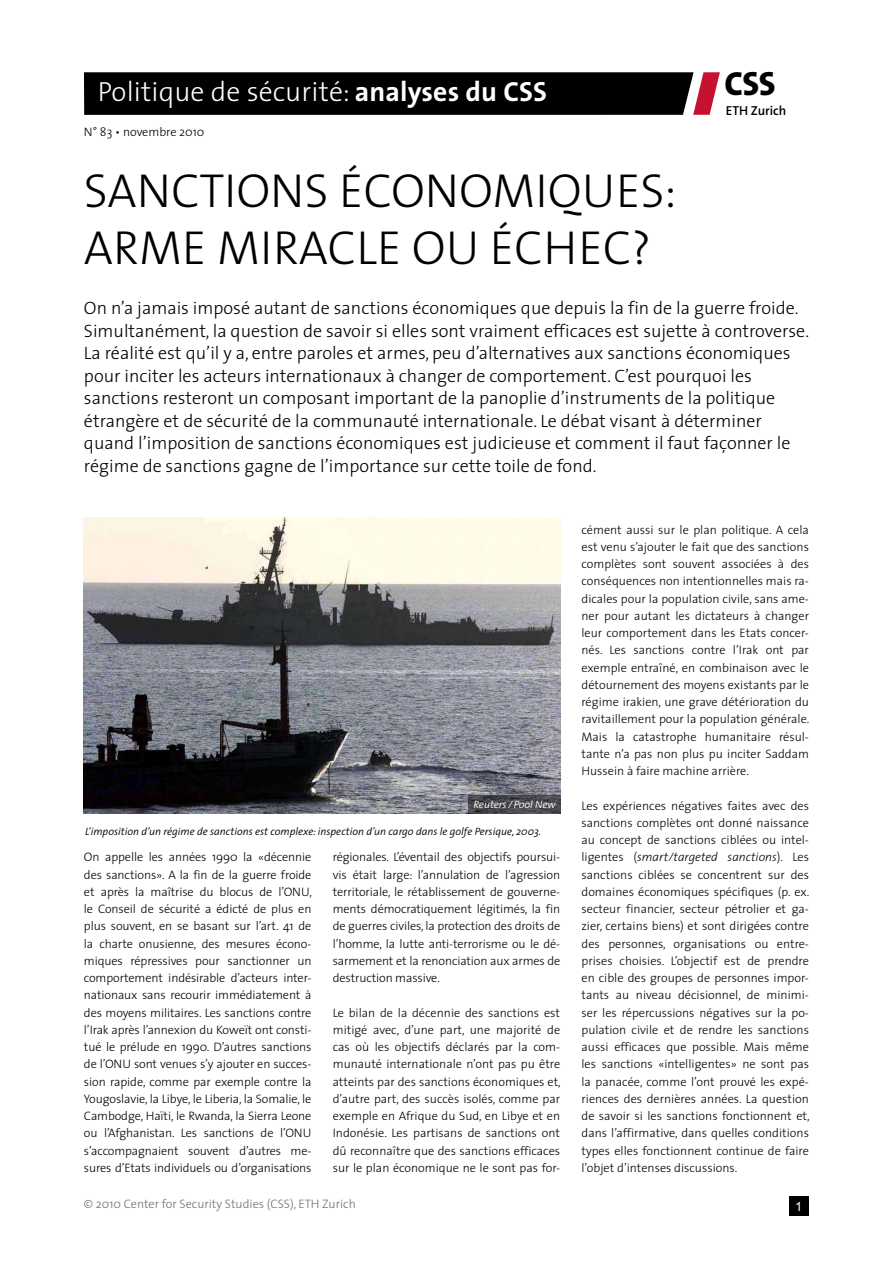
<style>
.page{position:relative;width:893px;height:1263px;background:#fff}
.page>*{position:absolute;margin:0;border:0;box-sizing:border-box;transform-origin:0 0}
._1_Haupttitel{font:300 48px/57px "The Sans";color:#000}
.t1{font:800 33.75px "The Sans";color:#000}
.t2{font:300 27.75px "The Sans";letter-spacing:.005em;color:#fff}
._2_lead{font:300 18px/22.5px "The Sans";color:#000}
.t3{font:600 13.05px "The Sans";color:#000}
.t4{font:12.75px "Arial";color:#fff}
._4_Text{font:300 12.3px/17.2px "The Sans";color:#000;text-align:justify}
.t5{font:300 12.3px "The Sans";color:#6d6e71}
._3_Bildlegende{font:italic 300 10.65px "The Sans";color:#000}
._3_Bildlegende-2{font:italic 300 10.65px "The Sans";color:#fff}
.s1{font-weight:700}
.s2{font-style:italic}
</style>
<div class="page">
<svg style="left:84px;top:72px;width:636px;height:43px;background:#0c0809"></svg>
<div style="left:789px;top:1196px;width:20px;height:20px;background:#000"></div>
<img style="left:84px;top:518px;width:476px;height:296px">
<svg style="left:468px;top:794px;width:92px;height:19px;background:#4a4a50"></svg>
<p class="t2" style="left:98px;top:69px;width:451px">Politique de sécurité: <span class="s1">analyses du CSS</span></p>
<p class="t1" style="left:724px;top:55px;width:53px">CSS</p>
<p class="t3" style="left:726px;top:99px;width:62px">ETH Zurich</p>
<p class="_4_Text" style="left:84px;top:123px;width:122px">N° 83 • novembre 2010</p>
<p class="_1_Haupttitel" style="left:84px;top:160px;width:594px">SANCTIONS ÉCONOMIQUES:<br>ARME MIRACLE OU ÉCHEC?</p>
<p class="_2_lead" style="left:84px;top:296px;width:727px">On n’a jamais imposé autant de sanctions économiques que depuis la fin de la guerre froide.<br>Simultanément, la question de savoir si elles sont vraiment efficaces est sujette à controverse.<br>La réalité est qu’il y a, entre paroles et armes, peu d’alternatives aux sanctions économiques pour inciter les acteurs internationaux à changer de comportement. C’est pourquoi les sanctions resteront un composant important de la panoplie d’instruments de la politique étrangère et de sécurité de la communauté internationale. Le débat visant à déterminer quand l’imposition de sanctions économiques est judicieuse et comment il faut façonner le régime de sanctions gagne de l’importance sur cette toile de fond.</p>
<p class="_3_Bildlegende-2" style="left:473px;top:796px;width:84px">Reuters /Pool New</p>
<p class="_3_Bildlegende" style="left:85px;top:822px;width:458px">L’imposition d’un régime de sanctions est complexe: inspection d’un cargo dans le golfe Persique, 2003.</p>
<p class="_4_Text" style="left:84px;top:848px;width:230px">On appelle les années 1990 la «décennie des sanctions». A la fin de la guerre froide et après la maîtrise du blocus de l’ONU, le Conseil de sécurité a édicté de plus en plus souvent, en se basant sur l’art. 41 de la charte onusienne, des mesures écono&shy;miques répressives pour sanctionner un comportement indésirable d’acteurs inter&shy;nationaux sans recourir immédiatement à des moyens militaires. Les sanctions contre l’Irak après l’annexion du Koweït ont consti&shy;tué le prélude en 1990. D’autres sanctions de l’ONU sont venues s’y ajouter en succes&shy;sion rapide, comme par exemple contre la Yougoslavie, la Libye, le Liberia, la Somalie, le Cambodge, Haïti, le Rwanda, la Sierra Leone ou l’Afghanistan. Les sanctions de l’ONU s’accompagnaient souvent d’autres me&shy;sures d’Etats individuels ou d’organisations</p>
<p class="_4_Text" style="left:333px;top:848px;width:229px">régionales. L’éventail des objectifs poursui&shy;vis était large: l’annulation de l’agression territoriale, le rétablissement de gouverne&shy;ments démocratiquement légitimés, la fin de guerres civiles, la protection des droits de l’homme, la lutte anti-terrorisme ou le dé&shy;sarmement et la renonciation aux armes de destruction massive.</p>
<p class="_4_Text" style="left:333px;top:1003px;width:230px">Le bilan de la décennie des sanctions est mitigé avec, d’une part, une majorité de cas où les objectifs déclarés par la com&shy;munauté internationale n’ont pas pu être atteints par des sanctions économiques et, d’autre part, des succès isolés, comme par exemple en Afrique du Sud, en Libye et en Indonésie. Les partisans de sanctions ont dû reconnaître que des sanctions efficaces sur le plan économique ne le sont pas for-</p>
<p class="_4_Text" style="left:581px;top:520px;width:229px">cément aussi sur le plan politique. A cela est venu s’ajouter le fait que des sanctions complètes sont souvent associées à des conséquences non intentionnelles mais ra&shy;dicales pour la population civile, sans ame&shy;ner pour autant les dictateurs à changer leur comportement dans les Etats concer&shy;nés. Les sanctions contre l’Irak ont par exemple entraîné, en combinaison avec le détournement des moyens existants par le régime irakien, une grave détérioration du ravitaillement pour la population générale.<br>Mais la catastrophe humanitaire résul&shy;tante n’a pas non plus pu inciter Saddam Hussein à faire machine arrière.</p>
<p class="_4_Text" style="left:581px;top:796px;width:230px">Les expériences négatives faites avec des sanctions complètes ont donné naissance au concept de sanctions ciblées ou intel&shy;ligentes (<span class="s2">smart/targeted sanctions</span>). Les sanctions ciblées se concentrent sur des domaines économiques spécifiques (p. ex. secteur financier, secteur pétrolier et ga&shy;zier, certains biens) et sont dirigées contre des personnes, organisations ou entre&shy;prises choisies. L’objectif est de prendre en cible des groupes de personnes impor&shy;tants au niveau décisionnel, de minimi&shy;ser les répercussions négatives sur la po&shy;pulation civile et de rendre les sanctions aussi efficaces que possible. Mais même les sanctions «intelligentes» ne sont pas la panacée, comme l’ont prouvé les expé&shy;riences des dernières années. La question de savoir si les sanctions fonctionnent et, dans l’affirmative, dans quelles conditions types elles fonctionnent continue de faire l’objet d’intenses discussions.</p>
<p class="t5" style="left:84px;top:1194px;width:273px">© 2010 Center for Security Studies (CSS), ETH Zurich</p>
<p class="t4" style="left:795px;top:1198px;width:9px">1</p>
</div>
